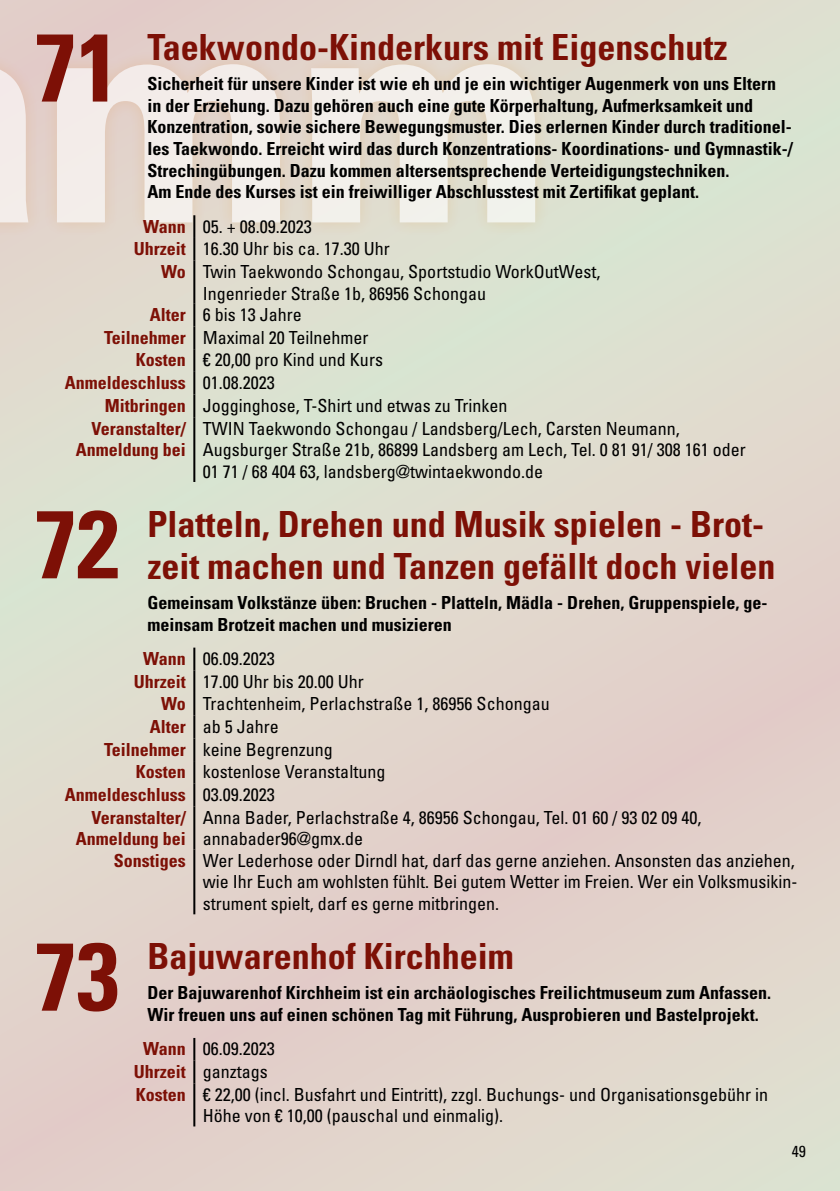
<style>
.page{position:relative;width:840px;height:1191px;background:#fff}
.page>*{position:absolute;margin:0;border:0;box-sizing:border-box;transform-origin:0 0}
.t1{font:700 condensed 96px "Univers LT Std";color:#7d1006}
.t2{font:700 condensed 36px/42px "Univers LT Std";color:#7d1006}
.t3{font:condensed 18px/21.6px "Univers LT Std";color:#000}
.t4{font:700 condensed 18px/21.6px "Univers LT Std";color:#000}
.t5{font:700 condensed 18px "Univers LT Std";color:#7d1006}
.t6{font:condensed 16px "Univers LT Std";color:#000}
.s1{font-weight:700;color:#7d1006}
.s2{font-weight:400;color:#000}
</style>
<div class="page">
<div style="left:0;top:0;width:839px;height:1191px;background:linear-gradient(to right,#e0d9cd,#e0d8cd)"></div>
<div style="left:0;top:0;width:550px;height:298px;background:#dfddcf"></div>
<svg style="left:0;top:1px;width:535px;height:282px"></svg>
<hr style="left:193px;top:215px;width:2px;height:23px;background:#000">
<hr style="left:193px;top:238px;width:2px;height:23px;background:#000">
<hr style="left:193px;top:261px;width:2px;height:43px;background:#000">
<hr style="left:193px;top:304px;width:2px;height:22px;background:#000">
<hr style="left:193px;top:326px;width:2px;height:23px;background:#000">
<hr style="left:193px;top:349px;width:2px;height:23px;background:#000">
<hr style="left:193px;top:372px;width:2px;height:22px;background:#000">
<hr style="left:193px;top:394px;width:2px;height:23px;background:#000">
<hr style="left:193px;top:417px;width:2px;height:65px;background:#000">
<hr style="left:193px;top:647px;width:2px;height:23px;background:#000">
<hr style="left:193px;top:670px;width:2px;height:23px;background:#000">
<hr style="left:193px;top:693px;width:2px;height:22px;background:#000">
<hr style="left:193px;top:715px;width:2px;height:23px;background:#000">
<hr style="left:193px;top:738px;width:2px;height:23px;background:#000">
<hr style="left:193px;top:761px;width:2px;height:22px;background:#000">
<hr style="left:193px;top:783px;width:2px;height:23px;background:#000">
<hr style="left:193px;top:806px;width:2px;height:43px;background:#000">
<hr style="left:193px;top:849px;width:2px;height:65px;background:#000">
<hr style="left:193px;top:1038px;width:2px;height:22px;background:#000">
<hr style="left:193px;top:1060px;width:2px;height:23px;background:#000">
<hr style="left:193px;top:1083px;width:2px;height:43px;background:#000">
<h1 class="t1" style="left:34px;top:8px;width:87px">71</h1>
<h2 class="t2" style="left:147px;top:26px;width:581px">Taekwondo-Kinderkurs mit Eigenschutz</h2>
<p class="t4" style="left:147px;top:73px;width:646px">Sicherheit für unsere Kinder ist wie eh und je ein wichtiger Augenmerk von uns Eltern in der Erziehung. Dazu gehören auch eine gute Körperhaltung, Aufmerksamkeit und Konzentration, sowie sichere Bewegungsmuster. Dies erlernen Kinder durch traditionel&shy;les Taekwondo. Erreicht wird das durch Konzentrations- Koordinations- und Gymnastik-/ Strechingübungen. Dazu kommen altersentsprechende Verteidigungstechniken.<br>Am Ende des Kurses ist ein freiwilliger Abschlusstest mit Zertifikat geplant.</p>
<p class="t3" style="left:143px;top:215px;width:170px"><span class="s1">Wann</span> 05. + 08.09.2023</p>
<p class="t3" style="left:134px;top:238px;width:257px"><span class="s1">Uhrzeit</span> 16.30 Uhr bis ca. 17.30 Uhr</p>
<p class="t3" style="left:161px;top:260px;width:440px"><span class="s1">Wo</span> Twin Taekwondo Schongau, Sportstudio WorkOutWest,</p>
<p class="t3" style="left:203px;top:282px;width:284px">Ingenrieder Straße 1b, 86956 Schongau</p>
<p class="t3" style="left:150px;top:304px;width:153px"><span class="s1">Alter</span> 6 bis 13 Jahre</p>
<p class="t3" style="left:104px;top:326px;width:266px"><span class="s1">Teilnehmer</span> Maximal 20 Teilnehmer</p>
<p class="t3" style="left:136px;top:349px;width:248px"><span class="s1">Kosten</span> € 20,00 pro Kind und Kurs</p>
<p class="t5" style="left:65px;top:372px;width:211px">Anmeldeschluss <span class="s2">01.08.2023</span></p>
<p class="t3" style="left:105px;top:394px;width:404px"><span class="s1">Mitbringen</span> Jogginghose, T-Shirt und etwas zu Trinken</p>
<p class="t5" style="left:91px;top:417px;width:96px">Veranstalter/</p>
<p class="t5" style="left:76px;top:439px;width:111px">Anmeldung bei</p>
<p class="t3" style="left:203px;top:417px;width:544px">TWIN Taekwondo Schongau / Landsberg/Lech, Carsten Neumann,<br>Augsburger Straße 21b, 86899 Landsberg am Lech, Tel. 0 81 91/ 308 161 oder<br>01 71 / 68 404 63, landsberg@twintaekwondo.de</p>
<h1 class="t1" style="left:34px;top:485px;width:87px">72</h1>
<h2 class="t2" style="left:147px;top:503px;width:629px">Platteln, Drehen und Musik spielen - Brot&shy;zeit machen und Tanzen gefällt doch vielen</h2>
<p class="t4" style="left:147px;top:592px;width:621px">Gemeinsam Volkstänze üben: Bruchen - Platteln, Mädla - Drehen, Gruppenspiele, ge&shy;meinsam Brotzeit machen und musizieren</p>
<p class="t3" style="left:143px;top:647px;width:133px"><span class="s1">Wann</span> 06.09.2023</p>
<p class="t3" style="left:134px;top:670px;width:231px"><span class="s1">Uhrzeit</span> 17.00 Uhr bis 20.00 Uhr</p>
<p class="t3" style="left:161px;top:693px;width:390px"><span class="s1">Wo</span> Trachtenheim, Perlachstraße 1, 86956 Schongau</p>
<p class="t3" style="left:150px;top:715px;width:130px"><span class="s1">Alter</span> ab 5 Jahre</p>
<p class="t3" style="left:104px;top:738px;width:230px"><span class="s1">Teilnehmer</span> keine Begrenzung</p>
<p class="t3" style="left:136px;top:761px;width:251px"><span class="s1">Kosten</span> kostenlose Veranstaltung</p>
<p class="t5" style="left:65px;top:783px;width:211px">Anmeldeschluss <span class="s2">03.09.2023</span></p>
<p class="t5" style="left:91px;top:806px;width:96px">Veranstalter/</p>
<p class="t5" style="left:76px;top:828px;width:111px">Anmeldung bei</p>
<p class="t3" style="left:203px;top:806px;width:500px">Anna Bader, Perlachstraße 4, 86956 Schongau, Tel. 01 60 / 93 02 09 40,</p>
<p class="t3" style="left:203px;top:828px;width:162px">annabader96@gmx.de</p>
<p class="t3" style="left:114px;top:849px;width:682px"><span class="s1">Sonstiges</span> Wer Lederhose oder Dirndl hat, darf das gerne anziehen. Ansonsten das anziehen,</p>
<p class="t3" style="left:203px;top:871px;width:596px">wie Ihr Euch am wohlsten fühlt. Bei gutem Wetter im Freien. Wer ein Volksmusikin-</p>
<p class="t3" style="left:203px;top:892px;width:297px">strument spielt, darf es gerne mitbringen.</p>
<h1 class="t1" style="left:34px;top:917px;width:87px">73</h1>
<h2 class="t2" style="left:147px;top:935px;width:368px">Bajuwarenhof Kirchheim</h2>
<p class="t4" style="left:147px;top:982px;width:624px">Der Bajuwarenhof Kirchheim ist ein archäologisches Freilichtmuseum zum Anfassen.<br>Wir freuen uns auf einen schönen Tag mit Führung, Ausprobieren und Bastelprojekt.</p>
<p class="t3" style="left:143px;top:1037px;width:133px"><span class="s1">Wann</span> 06.09.2023</p>
<p class="t3" style="left:134px;top:1060px;width:136px"><span class="s1">Uhrzeit</span> ganztags</p>
<p class="t3" style="left:136px;top:1083px;width:633px"><span class="s1">Kosten</span> € 22,00 (incl. Busfahrt und Eintritt), zzgl. Buchungs- und Organisationsgebühr in</p>
<p class="t3" style="left:203px;top:1104px;width:301px">Höhe von € 10,00 (pauschal und einmalig).</p>
<p class="t6" style="left:791px;top:1141px;width:16px">49</p>
</div>
